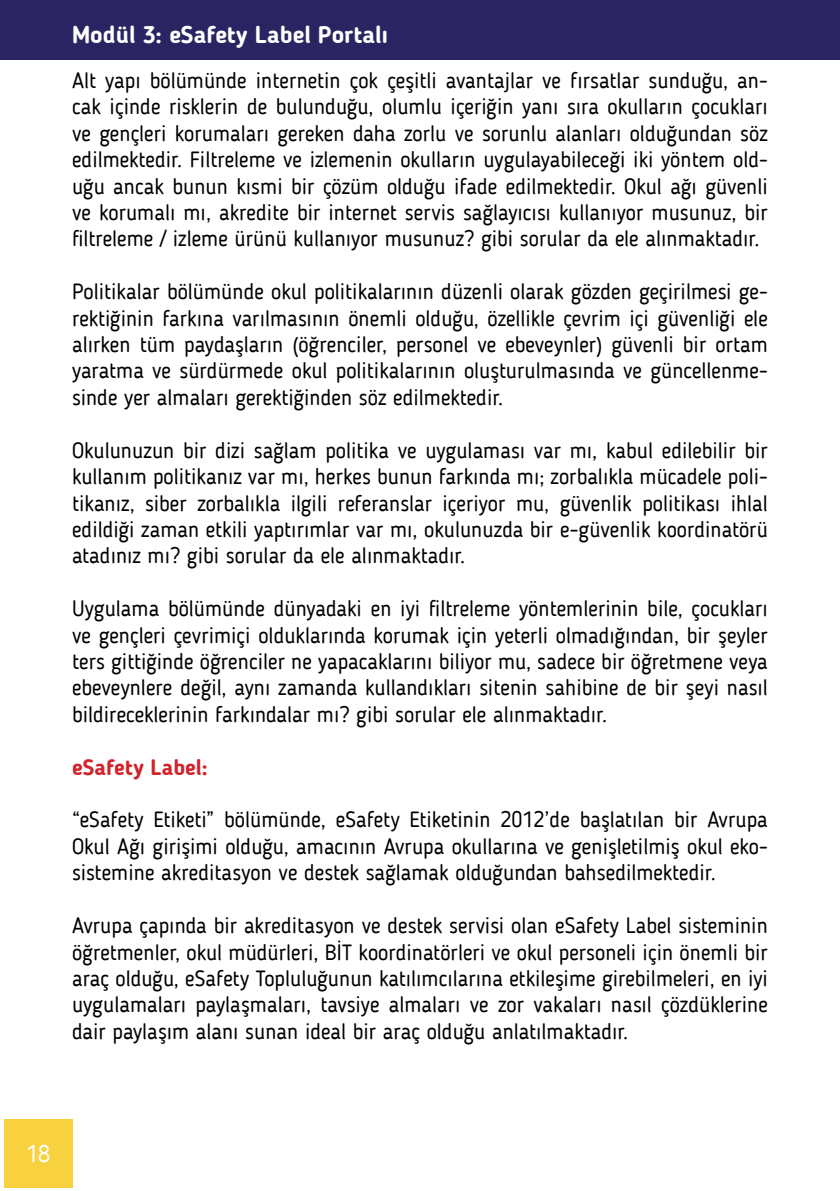
<style>
.page{position:relative;width:840px;height:1191px;background:#fff}
.page>*{position:absolute;margin:0;border:0;box-sizing:border-box;transform-origin:0 0}
.t1{font:700 24px "Blogger Sans";color:#fff}
.t2{font:24px "Blogger Sans";color:#fff}
.t3{font:22px/26.4px "Blogger Sans";color:#000;text-align:justify}
.t4{font:700 22px "Blogger Sans";color:#d1232a}
</style>
<div class="page">
<div style="left:0;top:0;width:839px;height:60px;background:#2a2562"></div>
<div style="left:4px;top:1119px;width:68px;height:68px;background:#f7d13e"></div>
<p class="t1" style="left:72px;top:23px;width:318px">Modül 3: eSafety Label Portalı</p>
<p class="t3" style="left:72px;top:68px;width:697px">Alt yapı bölümünde internetin çok çeşitli avantajlar ve fırsatlar sunduğu, an&shy;cak içinde risklerin de bulunduğu, olumlu içeriğin yanı sıra okulların çocukları ve gençleri korumaları gereken daha zorlu ve sorunlu alanları olduğundan söz edilmektedir. Filtreleme ve izlemenin okulların uygulayabileceği iki yöntem old&shy;uğu ancak bunun kısmi bir çözüm olduğu ifade edilmektedir. Okul ağı güvenli ve korumalı mı, akredite bir internet servis sağlayıcısı kullanıyor musunuz, bir filtreleme / izleme ürünü kullanıyor musunuz? gibi sorular da ele alınmaktadır.</p>
<p class="t3" style="left:72px;top:279px;width:697px">Politikalar bölümünde okul politikalarının düzenli olarak gözden geçirilmesi ge&shy;rektiğinin farkına varılmasının önemli olduğu, özellikle çevrim içi güvenliği ele alırken tüm paydaşların (öğrenciler, personel ve ebeveynler) güvenli bir ortam yaratma ve sürdürmede okul politikalarının oluşturulmasında ve güncellenme&shy;sinde yer almaları gerektiğinden söz edilmektedir.</p>
<p class="t3" style="left:72px;top:438px;width:697px">Okulunuzun bir dizi sağlam politika ve uygulaması var mı, kabul edilebilir bir kullanım politikanız var mı, herkes bunun farkında mı; zorbalıkla mücadele poli&shy;tikanız, siber zorbalıkla ilgili referanslar içeriyor mu, güvenlik politikası ihlal edildiği zaman etkili yaptırımlar var mı, okulunuzda bir e-güvenlik koordinatörü atadınız mı? gibi sorular da ele alınmaktadır.</p>
<p class="t3" style="left:72px;top:596px;width:697px">Uygulama bölümünde dünyadaki en iyi filtreleme yöntemlerinin bile, çocukları ve gençleri çevrimiçi olduklarında korumak için yeterli olmadığından, bir şeyler ters gittiğinde öğrenciler ne yapacaklarını biliyor mu, sadece bir öğretmene veya ebeveynlere değil, aynı zamanda kullandıkları sitenin sahibine de bir şeyi nasıl bildireceklerinin farkındalar mı? gibi sorular ele alınmaktadır.</p>
<p class="t4" style="left:72px;top:756px;width:137px">eSafety Label:</p>
<p class="t3" style="left:72px;top:807px;width:697px">“eSafety Etiketi” bölümünde, eSafety Etiketinin 2012’de başlatılan bir Avrupa Okul Ağı girişimi olduğu, amacının Avrupa okullarına ve genişletilmiş okul eko&shy;sistemine akreditasyon ve destek sağlamak olduğundan bahsedilmektedir.</p>
<p class="t3" style="left:72px;top:913px;width:697px">Avrupa çapında bir akreditasyon ve destek servisi olan eSafety Label sisteminin öğretmenler, okul müdürleri, BİT koordinatörleri ve okul personeli için önemli bir araç olduğu, eSafety Topluluğunun katılımcılarına etkileşime girebilmeleri, en iyi uygulamaları paylaşmaları, tavsiye almaları ve zor vakaları nasıl çözdüklerine dair paylaşım alanı sunan ideal bir araç olduğu anlatılmaktadır.</p>
<p class="t2" style="left:26px;top:1141px;width:25px">18</p>
</div>
